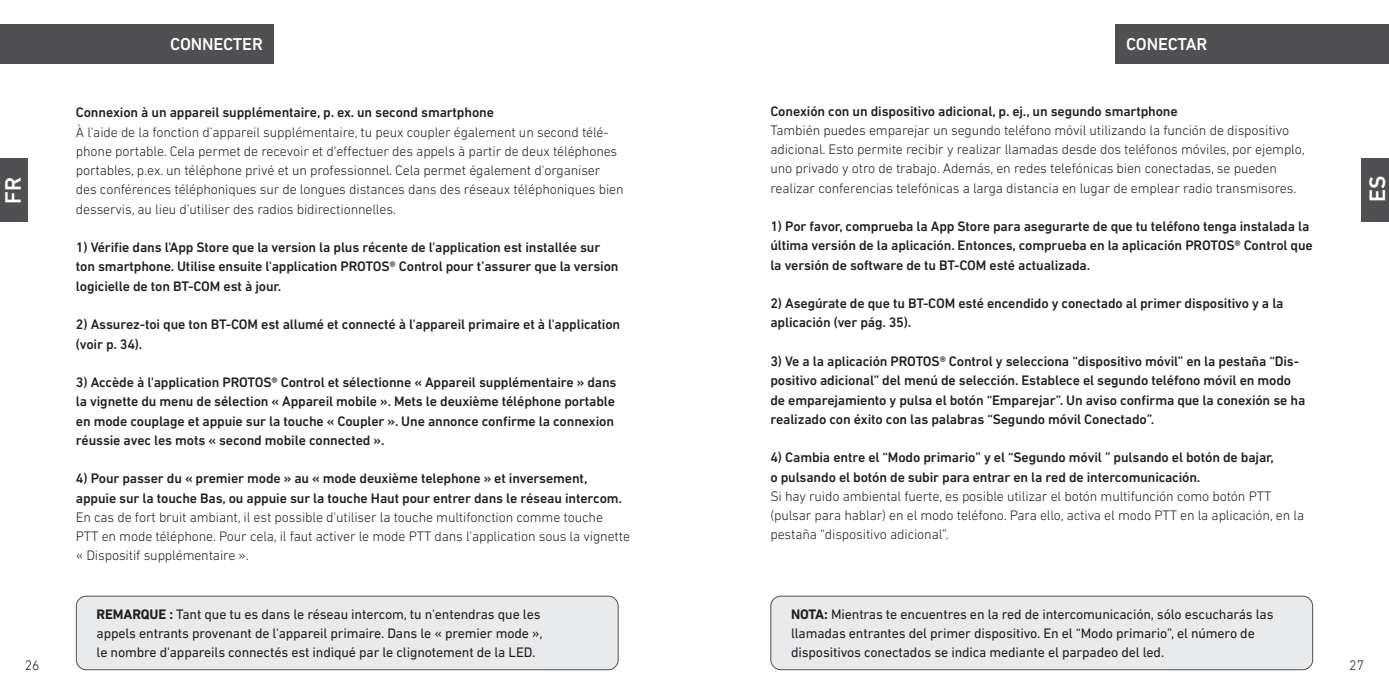
<style>
.page{position:relative;width:1389px;height:695px;background:#fff}
.page>*{position:absolute;margin:0;border:0;box-sizing:border-box;transform-origin:0 0}
.t1{font:500 22.75px "DIN Next LT Pro";color:#fff}
.t2{font:500 17.5px "DIN Next LT Pro";letter-spacing:-.01em;color:#fff}
.t3{font:500 14px/19.2px "DIN Next LT Pro";letter-spacing:-.01em;color:#231f20}
.t4{font:300 14px/19.2px "DIN Next LT Pro";letter-spacing:-.01em;color:#231f20}
.t5{font:14px/19.2px "DIN Next LT Pro";letter-spacing:-.01em;color:#231f20}
.s1{font-weight:700}
</style>
<div class="page">
<div style="left:0;top:25px;width:274px;height:39px;background:#505052"></div>
<div style="left:1362px;top:158px;width:27px;height:64px;background:#505052"></div>
<div style="left:1115px;top:25px;width:274px;height:39px;background:#505052"></div>
<div style="left:0;top:158px;width:27px;height:64px;background:#505052"></div>
<div style="left:76px;top:596px;width:542px;height:73px;background:#e9eaeb;border-radius:10px"></div>
<div style="left:76px;top:595px;width:543px;height:75px;border:1px solid #505052;border-radius:10px"></div>
<div style="left:771px;top:596px;width:542px;height:73px;background:#e9eaeb;border-radius:10px"></div>
<div style="left:770px;top:595px;width:543px;height:75px;border:1px solid #505052;border-radius:10px"></div>
<p class="t2" style="left:170px;top:34px;width:94px">CONNECTER</p>
<p class="t2" style="left:1126px;top:34px;width:83px">CONECTAR</p>
<p class="t3" style="left:770px;top:101px;width:409px">Conexión con un dispositivo adicional, p. ej., un segundo smartphone</p>
<p class="t4" style="left:770px;top:120px;width:536px">También puedes emparejar un segundo teléfono móvil utilizando la función de dispositivo adicional. Esto permite recibir y realizar llamadas desde dos teléfonos móviles, por ejemplo, uno privado y otro de trabajo. Además, en redes telefónicas bien conectadas, se pueden realizar conferencias telefónicas a larga distancia en lugar de emplear radio transmisores.</p>
<p class="t3" style="left:770px;top:217px;width:544px">1) Por favor, comprueba la App Store para asegurarte de que tu teléfono tenga instalada la última versión de la aplicación. Entonces, comprueba en la aplicación PROTOS® Control que la versión de software de tu BT-COM esté actualizada.</p>
<p class="t3" style="left:770px;top:294px;width:515px">2) Asegúrate de que tu BT-COM esté encendido y conectado al primer dispositivo y a la aplicación (ver pág. 35).</p>
<p class="t3" style="left:770px;top:351px;width:536px">3) Ve a la aplicación PROTOS® Control y selecciona “dispositivo móvil” en la pestaña “Dis&shy;positivo adicional” del menú de selección. Establece el segundo teléfono móvil en modo de emparejamiento y pulsa el botón “Emparejar”. Un aviso confirma que la conexión se ha realizado con éxito con las palabras “Segundo móvil Conectado”.</p>
<p class="t3" style="left:770px;top:448px;width:505px">4) Cambia entre el “Modo primario” y el “Segundo móvil ” pulsando el botón de bajar, o pulsando el botón de subir para entrar en la red de intercomunicación.</p>
<p class="t4" style="left:770px;top:486px;width:535px">Si hay ruido ambiental fuerte, es posible utilizar el botón multifunción como botón PTT (pulsar para hablar) en el modo teléfono. Para ello, activa el modo PTT en la aplicación, en la pestaña “dispositivo adicional”.</p>
<p class="t3" style="left:76px;top:103px;width:420px">Connexion à un appareil supplémentaire, p. ex. un second smartphone</p>
<p class="t4" style="left:76px;top:122px;width:549px">À l'aide de la fonction d’appareil supplémentaire, tu peux coupler également un second télé&shy;phone portable. Cela permet de recevoir et d'effectuer des appels à partir de deux téléphones portables, p.ex. un téléphone privé et un professionnel. Cela permet également d'organiser des conférences téléphoniques sur de longues distances dans des réseaux téléphoniques bien desservis, au lieu d’utiliser des radios bidirectionnelles.</p>
<p class="t3" style="left:76px;top:238px;width:544px">1) Vérifie dans l'App Store que la version la plus récente de l'application est installée sur ton smartphone. Utilise ensuite l'application PROTOS® Control pour t’assurer que la version logicielle de ton BT-COM est à jour.</p>
<p class="t3" style="left:76px;top:315px;width:546px">2) Assurez-toi que ton BT-COM est allumé et connecté à l'appareil primaire et à l'application (voir p. 34).</p>
<p class="t3" style="left:76px;top:372px;width:542px">3) Accède à l'application PROTOS® Control et sélectionne « Appareil supplémentaire » dans la vignette du menu de sélection « Appareil mobile ». Mets le deuxième téléphone portable en mode couplage et appuie sur la touche « Coupler ». Une annonce confirme la connexion réussie avec les mots « second mobile connected ».</p>
<p class="t3" style="left:76px;top:469px;width:548px">4) Pour passer du « premier mode » au « mode deuxième telephone » et inversement, appuie sur la touche Bas, ou appuie sur la touche Haut pour entrer dans le réseau intercom.</p>
<p class="t4" style="left:76px;top:507px;width:556px">En cas de fort bruit ambiant, il est possible d'utiliser la touche multifonction comme touche<br>PTT en mode téléphone. Pour cela, il faut activer le mode PTT dans l'application sous la vignette « Dispositif supplémentaire ».</p>
<h1 class="t1" style="left:0;top:203px;width:28px;rotate:-90deg">FR</h1>
<h1 class="t1" style="left:1364px;top:202px;width:28px;rotate:-90deg">ES</h1>
<p class="t5" style="left:97px;top:604px;width:448px"><span class="s1">REMARQUE :</span> Tant que tu es dans le réseau intercom, tu n'entendras que les appels entrants provenant de l'appareil primaire. Dans le « premier mode », le nombre d'appareils connectés est indiqué par le clignotement de la LED.</p>
<p class="t5" style="left:791px;top:604px;width:484px"><span class="s1">NOTA:</span> Mientras te encuentres en la red de intercomunicación, sólo escucharás las llamadas entrantes del primer dispositivo. En el “Modo primario”, el número de dispositivos conectados se indica mediante el parpadeo del led.</p>
<p class="t4" style="left:25px;top:655px;width:16px">26</p>
<p class="t4" style="left:1349px;top:655px;width:16px">27</p>
</div>
